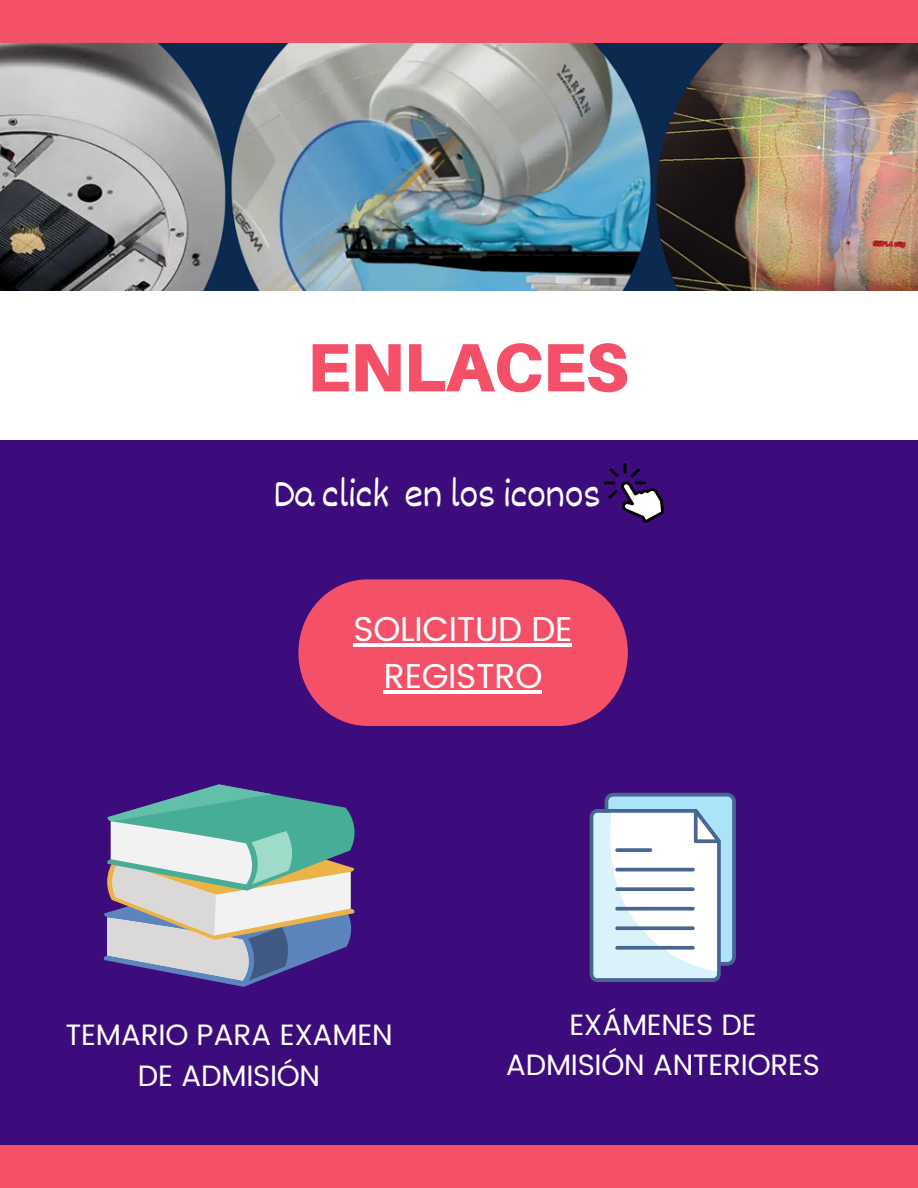
<style>
.page{position:relative;width:918px;height:1188px;background:#3c0c7c}
.page>*{position:absolute;margin:0;border:0;box-sizing:border-box;transform-origin:0 0}
.t1{font:900 68.4px "Aileron";letter-spacing:-.01em;color:#f45068}
.t2{font:40.05px "Dekko";letter-spacing:-.01em;color:#fff}
.t3{font:34.5px/47.2px "Poppins";letter-spacing:-.01em;color:#fff;text-align:center}
.t4{font:29.4px/40.7px "Poppins";letter-spacing:-.01em;color:#fff;text-align:center}
</style>
<div class="page">
<img style="left:0;top:43px;width:918px;height:249px">
<div style="left:0;top:292px;width:918px;height:148px;background:#fff"></div>
<div style="left:0;top:0;width:918px;height:43px;background:#f45068"></div>
<div style="left:0;top:1145px;width:918px;height:43px;background:#f45068"></div>
<div style="left:298px;top:579px;width:330px;height:147px;background:#f45068;border-radius:71px"></div>
<hr style="left:354px;top:643px;width:218px;height:4px;background:#fff">
<hr style="left:384px;top:691px;width:158px;height:3px;background:#fff">
<svg style="left:104px;top:785px;width:251px;height:202px"></svg>
<svg style="left:590px;top:793px;width:146px;height:189px;background:#ccddeb"></svg>
<svg style="left:615px;top:848px;width:37px;height:4px"></svg>
<hr style="left:615px;top:868px;width:80px;height:3px;background:#496592;border-radius:2px">
<svg style="left:615px;top:887px;width:80px;height:4px"></svg>
<svg style="left:615px;top:907px;width:80px;height:4px"></svg>
<svg style="left:615px;top:926px;width:80px;height:4px"></svg>
<svg style="left:615px;top:946px;width:80px;height:4px"></svg>
<img style="left:605px;top:464px;width:58px;height:58px">
<h1 class="t1" style="left:307px;top:325px;width:323px">ENLACES</h1>
<h2 class="t2" style="left:273px;top:469px;width:330px">Da click en los iconos</h2>
<p class="t3" style="left:354px;top:606px;width:221px">SOLICITUD DE<br>REGISTRO</p>
<p class="t4" style="left:65px;top:1015px;width:329px">TEMARIO PARA EXAMEN<br>DE ADMISIÓN</p>
<p class="t4" style="left:506px;top:1005px;width:316px">EXÁMENES DE<br>ADMISIÓN ANTERIORES</p>
</div>
